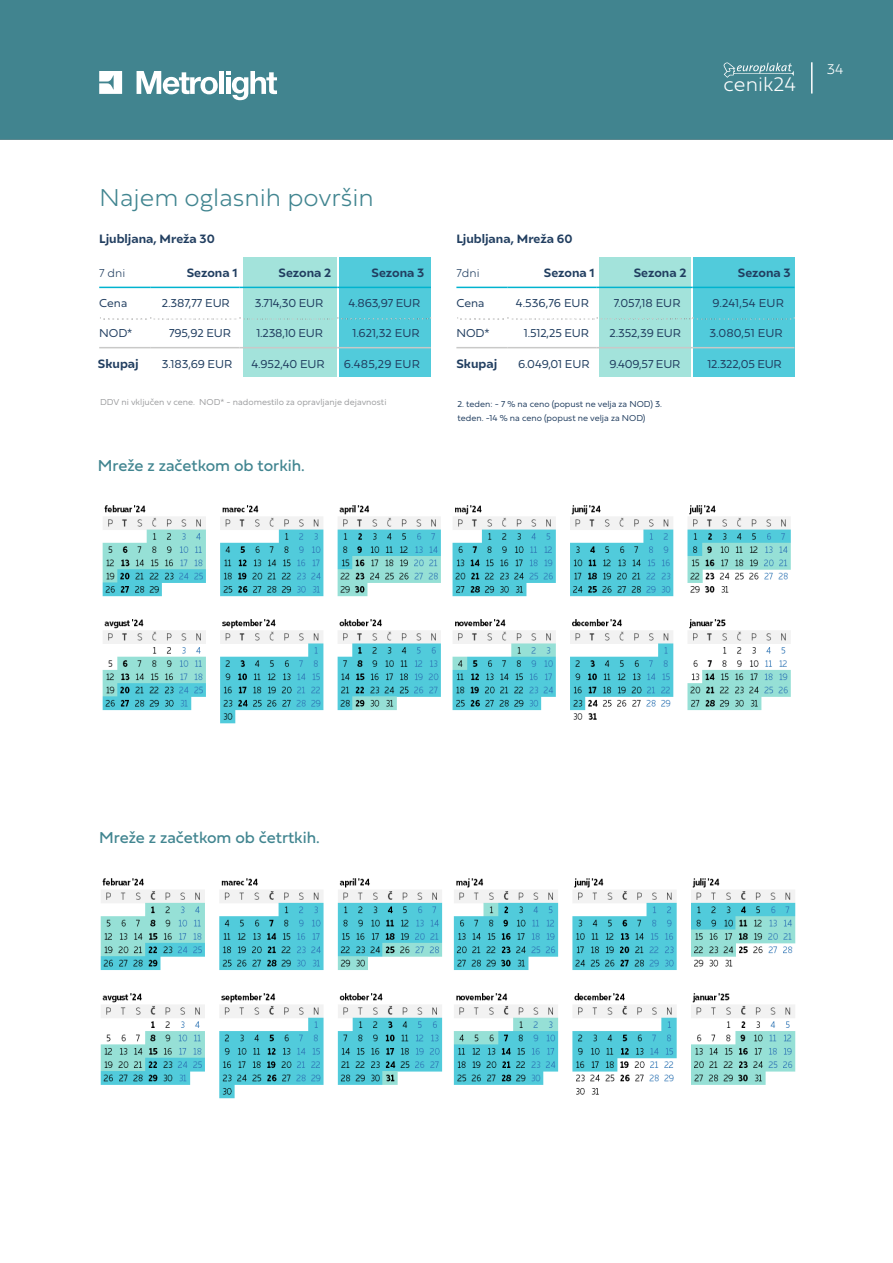
<style>
.page{position:relative;width:893px;height:1263px;background:#fff}
.page>*{position:absolute;margin:0;border:0;box-sizing:border-box;transform-origin:0 0}
.t1{font:100 25.5px "Fieldwork Hum";color:#418590}
.t2{font:100 20.55px "Fieldwork Hum";letter-spacing:.005em;color:#fff}
.t3{font:16.5px "Fieldwork Hum";color:#418590}
.t4{font:100 14.7px "Fieldwork Hum";color:#fff}
.t5{font:12px "Fieldwork Hum Light";letter-spacing:-.01em;color:#213e60}
.t6{font:700 12px "Ariana Pro";color:#213e60}
.t7{font:100 12px "Fieldwork Hum";color:#213e60}
.t8{font:9px/13.5px "Fieldwork Hum Light";color:#213e60}
.t9{font:9px "Fieldwork Hum Light";color:#9d9ea0}
</style>
<div class="page">
<div style="left:0;top:0;width:893px;height:140px;background:#41848f"></div>
<hr style="left:811px;top:62px;width:1px;height:32px;background:#fff">
<svg style="left:724px;top:62px;width:70px;height:16px"></svg>
<svg style="left:99px;top:71px;width:23px;height:23px"></svg>
<svg style="left:137px;top:71px;width:81px;height:23px"></svg>
<div style="left:219px;top:71px;width:5px;height:23px;background:#fff"></div>
<svg style="left:226px;top:71px;width:51px;height:29px"></svg>
<div style="left:693px;top:258px;width:101px;height:119px;background:#51cbdb"></div>
<div style="left:599px;top:258px;width:91px;height:119px;background:#a3e3db"></div>
<div style="left:243px;top:258px;width:93px;height:119px;background:#a3e3db"></div>
<div style="left:339px;top:258px;width:92px;height:119px;background:#51cbdb"></div>
<hr style="left:456px;top:347px;width:51px;height:1px;background:#c9c9c8">
<hr style="left:507px;top:347px;width:90px;height:1px;background:#c9c9c8">
<hr style="left:597px;top:347px;width:95px;height:1px;background:#c9c9c8">
<hr style="left:692px;top:347px;width:102px;height:1px;background:#c9c9c8">
<hr style="left:99px;top:347px;width:51px;height:1px;background:#c9c9c8">
<hr style="left:150px;top:347px;width:90px;height:1px;background:#c9c9c8">
<hr style="left:240px;top:347px;width:97px;height:1px;background:#c9c9c8">
<hr style="left:337px;top:347px;width:94px;height:1px;background:#c9c9c8">
<img style="left:104px;top:318px;width:43px;height:2px">
<img style="left:154px;top:318px;width:83px;height:2px">
<img style="left:243px;top:318px;width:90px;height:2px">
<img style="left:341px;top:318px;width:88px;height:2px">
<hr style="left:99px;top:287px;width:51px;height:1px;background:#00b3cf">
<hr style="left:150px;top:287px;width:90px;height:1px;background:#00b3cf">
<hr style="left:240px;top:287px;width:97px;height:1px;background:#00b3cf">
<hr style="left:337px;top:287px;width:94px;height:1px;background:#00b3cf">
<hr style="left:456px;top:287px;width:51px;height:1px;background:#00b3cf">
<hr style="left:507px;top:287px;width:90px;height:1px;background:#00b3cf">
<hr style="left:597px;top:287px;width:95px;height:1px;background:#00b3cf">
<hr style="left:692px;top:287px;width:102px;height:1px;background:#00b3cf">
<img style="left:461px;top:318px;width:43px;height:2px">
<img style="left:512px;top:318px;width:83px;height:2px">
<img style="left:601px;top:317px;width:91px;height:5px">
<img style="left:697px;top:318px;width:95px;height:2px">
<img style="left:102px;top:505px;width:689px;height:219px">
<img style="left:100px;top:878px;width:696px;height:221px">
<h2 class="t2" style="left:724px;top:68px;width:74px">cenik24</h2>
<p class="t4" style="left:827px;top:57px;width:18px">34</p>
<h1 class="t1" style="left:99px;top:178px;width:276px">Najem oglasnih površin</h1>
<p class="t6" style="left:99px;top:230px;width:117px">Ljubljana, Mreža 30</p>
<p class="t6" style="left:456px;top:230px;width:118px">Ljubljana, Mreža 60</p>
<p class="t7" style="left:99px;top:263px;width:28px">7 dni</p>
<p class="t6" style="left:187px;top:264px;width:52px">Sezona 1</p>
<p class="t6" style="left:279px;top:264px;width:54px">Sezona 2</p>
<p class="t5" style="left:255px;top:294px;width:70px">3.714,30 EUR</p>
<p class="t5" style="left:256px;top:324px;width:68px">1.238,10 EUR</p>
<p class="t5" style="left:251px;top:354px;width:75px">4.952,40 EUR</p>
<p class="t6" style="left:371px;top:264px;width:54px">Sezona 3</p>
<p class="t5" style="left:349px;top:294px;width:73px">4.863,97 EUR</p>
<p class="t5" style="left:352px;top:324px;width:69px">1.621,32 EUR</p>
<p class="t5" style="left:344px;top:354px;width:77px">6.485,29 EUR</p>
<p class="t7" style="left:456px;top:263px;width:25px">7dni</p>
<p class="t6" style="left:544px;top:264px;width:52px">Sezona 1</p>
<p class="t6" style="left:634px;top:264px;width:54px">Sezona 2</p>
<p class="t6" style="left:738px;top:264px;width:54px">Sezona 3</p>
<p class="t5" style="left:456px;top:294px;width:30px">Cena</p>
<p class="t5" style="left:456px;top:324px;width:35px">NOD*</p>
<p class="t5" style="left:99px;top:294px;width:30px">Cena</p>
<p class="t5" style="left:162px;top:294px;width:69px">2.387,77 EUR</p>
<p class="t5" style="left:516px;top:294px;width:74px">4.536,76 EUR</p>
<p class="t5" style="left:99px;top:324px;width:35px">NOD*</p>
<p class="t5" style="left:169px;top:324px;width:63px">795,92 EUR</p>
<p class="t5" style="left:524px;top:324px;width:67px">1.512,25 EUR</p>
<p class="t5" style="left:162px;top:354px;width:72px">3.183,69 EUR</p>
<p class="t5" style="left:518px;top:354px;width:73px">6.049,01 EUR</p>
<p class="t5" style="left:707px;top:354px;width:76px">12.322,05 EUR</p>
<p class="t5" style="left:614px;top:294px;width:68px">7.057,18 EUR</p>
<p class="t5" style="left:610px;top:324px;width:73px">2.352,39 EUR</p>
<p class="t5" style="left:712px;top:294px;width:73px">9.241,54 EUR</p>
<p class="t5" style="left:709px;top:324px;width:75px">3.080,51 EUR</p>
<p class="t6" style="left:98px;top:355px;width:42px">Skupaj</p>
<p class="t6" style="left:456px;top:355px;width:42px">Skupaj</p>
<p class="t5" style="left:609px;top:354px;width:73px">9.409,57 EUR</p>
<p class="t9" style="left:100px;top:395px;width:288px">DDV ni vključen v cene. NOD* - nadomestilo za opravljanje dejavnosti</p>
<p class="t8" style="left:457px;top:397px;width:206px">2. teden: - 7 % na ceno (popust ne velja za NOD) 3. teden. -14 % na ceno (popust ne velja za NOD)</p>
<h3 class="t3" style="left:98px;top:453px;width:208px">Mreže z začetkom ob torkih.</h3>
<h3 class="t3" style="left:99px;top:825px;width:222px">Mreže z začetkom ob četrtkih.</h3>
</div>
